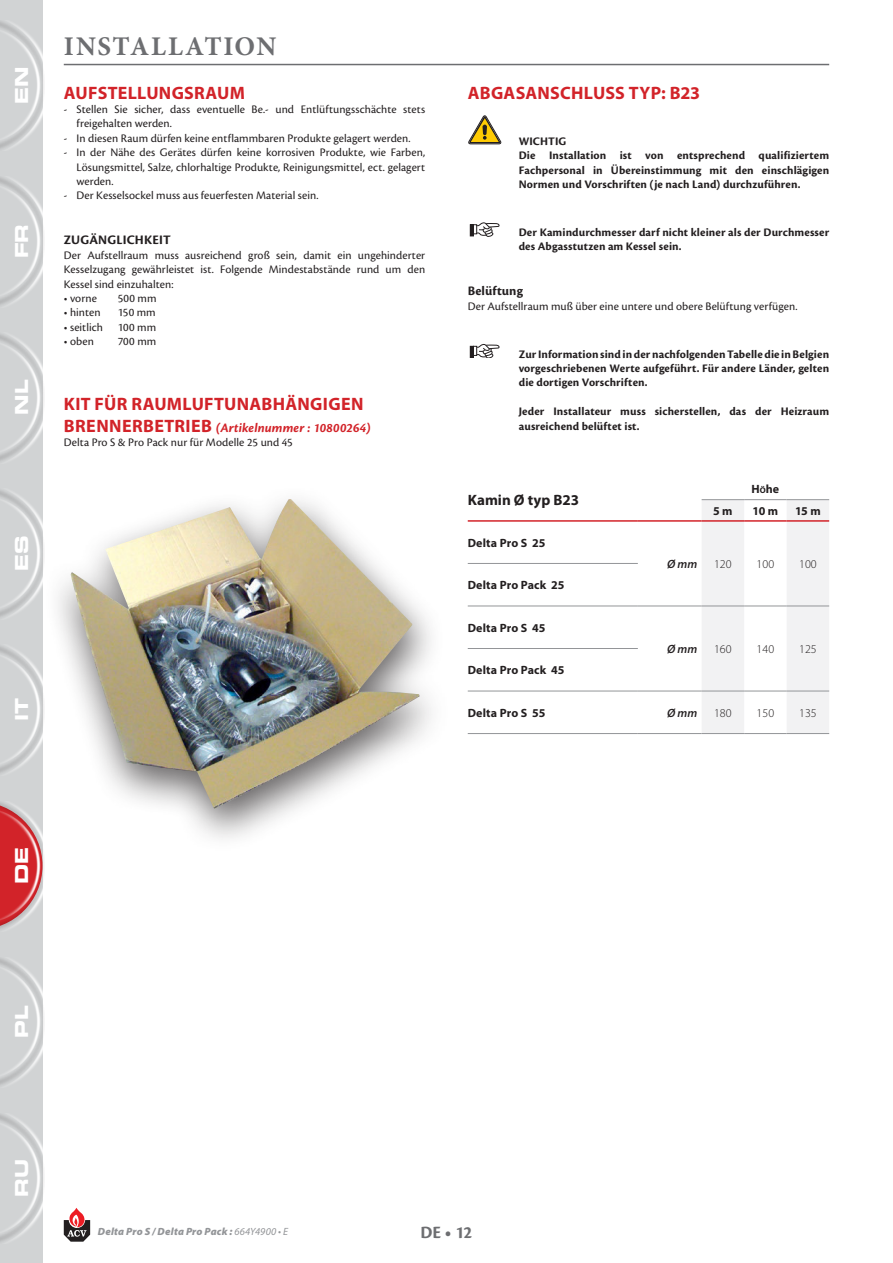
<style>
.page{position:relative;width:893px;height:1263px;background:#fff}
.page>*{position:absolute;margin:0;border:0;box-sizing:border-box;transform-origin:0 0}
.t1{font:700 27px "Minion Pro";letter-spacing:.055em;color:#6d6e71}
.t2{font:700 18px "Myriad Pro";letter-spacing:.015em;color:#d22329}
.t3{font:18px "Eurostile LT Std Bold Ex 2";letter-spacing:-.005em;color:#fff}
.t4{font:700 18px "Cronos Pro";color:#6d6e71}
.t5{font:700 15px "Myriad Pro";letter-spacing:.005em;color:#231f20}
.t6{font:italic 700 13.5px "Cronos Pro";letter-spacing:.005em;color:#d22329}
.t7{font:700 13.5px "Cronos Pro";letter-spacing:.015em;color:#231f20}
.t8{font:12px/14.4px "Cronos Pro";letter-spacing:.005em;color:#231f20;text-align:justify}
.t9{font:700 12px/14.4px "Cronos Pro";letter-spacing:.01em;color:#231f20}
.t10{font:700 12px "Myriad Pro";letter-spacing:.015em;color:#231f20}
.t11{font:300 12px "Myriad Pro";color:#231f20}
.t12{font:italic 600 12px "Myriad Pro";color:#231f20}
.t13{font:italic 900 10.5px "Myriad Pro";letter-spacing:.02em;color:#939598}
.s1{font-family:"Myriad Pro";font-style:normal;font-size:18px}
.s2{font-style:inherit}
.s3{font-size:8.4px}
.s4{font-weight:400}
</style>
<div class="page">
<svg style="left:64px;top:1208px;width:26px;height:34px"></svg>
<div style="left:0;top:0;width:43px;height:1263px;background:#d1d3d4"></div>
<div style="left:0;top:20px;width:45px;height:131px;background:#231f20;opacity:.75"></div>
<div style="left:0;top:177px;width:45px;height:130px;background:#231f20;opacity:.75"></div>
<div style="left:0;top:1113px;width:45px;height:131px;background:#231f20;opacity:.75"></div>
<div style="left:0;top:957px;width:45px;height:131px;background:#231f20;opacity:.75"></div>
<div style="left:0;top:801px;width:45px;height:130px;background:#231f20;opacity:.75"></div>
<div style="left:0;top:645px;width:45px;height:130px;background:#231f20;opacity:.75"></div>
<div style="left:0;top:489px;width:45px;height:130px;background:#231f20;opacity:.75"></div>
<div style="left:0;top:333px;width:45px;height:130px;background:#231f20;opacity:.75"></div>
<div style="left:44px;top:483px;width:408px;height:370px;background:#231f20;opacity:.7"></div>
<img style="left:71px;top:499px;width:349px;height:310px">
<svg style="left:468px;top:116px;width:34px;height:28px"></svg>
<svg style="left:483px;top:125px;width:4px;height:10px"></svg>
<svg style="left:470px;top:222px;width:30px;height:14px"></svg>
<svg style="left:470px;top:344px;width:30px;height:14px"></svg>
<hr style="left:64px;top:64px;width:765px;height:1px;background:#6d6e71">
<svg style="left:702px;top:500px;width:127px;height:233px"></svg>
<hr style="left:468px;top:563px;width:170px;height:1px;background:#939598">
<hr style="left:638px;top:606px;width:64px;height:1px;background:#939598">
<hr style="left:702px;top:606px;width:42px;height:1px;background:#939598">
<hr style="left:744px;top:606px;width:43px;height:1px;background:#939598">
<hr style="left:787px;top:606px;width:42px;height:1px;background:#939598">
<hr style="left:468px;top:648px;width:170px;height:1px;background:#939598">
<hr style="left:638px;top:691px;width:64px;height:1px;background:#939598">
<hr style="left:702px;top:691px;width:42px;height:1px;background:#939598">
<hr style="left:744px;top:691px;width:43px;height:1px;background:#939598">
<hr style="left:787px;top:691px;width:42px;height:1px;background:#939598">
<hr style="left:468px;top:733px;width:170px;height:1px;background:#939598">
<hr style="left:638px;top:733px;width:64px;height:1px;background:#939598">
<hr style="left:702px;top:733px;width:42px;height:1px;background:#939598">
<hr style="left:744px;top:733px;width:43px;height:1px;background:#939598">
<hr style="left:787px;top:733px;width:42px;height:1px;background:#939598">
<hr style="left:468px;top:606px;width:170px;height:1px;background:#939598">
<hr style="left:468px;top:691px;width:170px;height:1px;background:#939598">
<hr style="left:468px;top:520px;width:170px;height:2px;background:#d22329">
<hr style="left:638px;top:520px;width:64px;height:2px;background:#d22329">
<hr style="left:702px;top:520px;width:42px;height:2px;background:#d22329">
<hr style="left:744px;top:520px;width:43px;height:2px;background:#d22329">
<hr style="left:787px;top:520px;width:42px;height:2px;background:#d22329">
<hr style="left:702px;top:499px;width:42px;height:1px;background:#939598">
<hr style="left:744px;top:499px;width:43px;height:1px;background:#939598">
<hr style="left:787px;top:499px;width:42px;height:1px;background:#939598">
<h2 class="t3" style="left:9px;top:104px;width:39px;rotate:-90deg">EN</h2>
<h2 class="t3" style="left:9px;top:258px;width:36px;rotate:-90deg">FR</h2>
<h2 class="t3" style="left:9px;top:415px;width:36px;rotate:-90deg">NL</h2>
<h1 class="t1" style="left:64px;top:28px;width:214px">INSTALLATION</h1>
<h2 class="t2" style="left:64px;top:81px;width:182px">AUFSTELLUNGSRAUM</h2>
<p class="t8" style="left:77px;top:102px;width:350px;text-indent:-13px">- Stellen Sie sicher, dass eventuelle Be.- und Entlüftungsschächte stets freigehalten werden.</p>
<p class="t8" style="left:64px;top:131px;width:348px">- In diesen Raum dürfen keine entflammbaren Produkte gelagert werden.</p>
<p class="t8" style="left:77px;top:145px;width:350px;text-indent:-13px">- In der Nähe des Gerätes dürfen keine korrosiven Produkte, wie Farben, Lösungsmittel, Salze, chlorhaltige Produkte, Reinigungsmittel, ect. gelagert werden.</p>
<p class="t8" style="left:64px;top:188px;width:256px">- Der Kesselsockel muss aus feuerfesten Material sein.</p>
<p class="t7" style="left:64px;top:232px;width:108px">ZUGÄNGLICHKEIT</p>
<p class="t8" style="left:64px;top:248px;width:363px">Der Aufstellraum muss ausreichend groß sein, damit ein ungehinderter Kesselzugang gewährleistet ist. Folgende Mindestabstände rund um den Kessel sind einzuhalten:</p>
<p class="t8" style="left:64px;top:291px;width:35px">• vorne</p>
<p class="t8" style="left:118px;top:291px;width:40px">500 mm</p>
<p class="t8" style="left:64px;top:305px;width:38px">• hinten</p>
<p class="t8" style="left:118px;top:305px;width:39px">150 mm</p>
<p class="t8" style="left:64px;top:320px;width:94px">• seitlich 100 mm</p>
<p class="t8" style="left:64px;top:334px;width:32px">• oben</p>
<p class="t8" style="left:118px;top:334px;width:40px">700 mm</p>
<h2 class="t2" style="left:64px;top:392px;width:301px">KIT FÜR RAUMLUFTUNABHÄNGIGEN</h2>
<p class="t6" style="left:64px;top:420px;width:308px"><span class="s1">BRENNERBETRIEB</span> (Artikelnummer : 10800264)</p>
<p class="t8" style="left:64px;top:435px;width:231px">Delta Pro S &amp; Pro Pack nur für Modelle 25 und 45</p>
<h2 class="t3" style="left:9px;top:571px;width:37px;rotate:-90deg">ES</h2>
<h2 class="t3" style="left:9px;top:721px;width:25px;rotate:-90deg">IT</h2>
<h2 class="t2" style="left:468px;top:81px;width:234px">ABGASANSCHLUSS TYP: B23</h2>
<p class="t9" style="left:519px;top:134px;width:312px">WICHTIG<br>Die Installation ist von entsprechend qualifiziertem Fachpersonal in Übereinstimmung mit den einschlägigen Normen und Vorschriften (je nach Land) durchzuführen.</p>
<p class="t9" style="left:519px;top:225px;width:312px">Der Kamindurchmesser darf nicht kleiner als der Durchmesser des Abgasstutzen am Kessel sein.</p>
<p class="t7" style="left:468px;top:283px;width:57px">Belüftung</p>
<p class="t8" style="left:468px;top:299px;width:331px">Der Aufstellraum muß über eine untere und obere Belüftung verfügen.</p>
<p class="t9" style="left:519px;top:347px;width:312px;text-align:justify">Zur Information sind in der nachfolgenden Tabelle die in Belgien vorgeschriebenen Werte aufgeführt. Für andere Länder, gelten die dortigen Vorschriften.</p>
<p class="t9" style="left:519px;top:404px;width:312px">Jeder Installateur muss sicherstellen, das der Heizraum ausreichend belüftet ist.</p>
<p class="t5" style="left:468px;top:490px;width:113px">Kamin Ø typ B23</p>
<p class="t10" style="left:468px;top:535px;width:79px">Delta Pro S 25</p>
<p class="t10" style="left:468px;top:577px;width:98px">Delta Pro Pack 25</p>
<p class="t10" style="left:468px;top:620px;width:79px">Delta Pro S 45</p>
<p class="t10" style="left:752px;top:481px;width:29px"><span class="s2">H</span><span class="s3">ö</span>he</p>
<p class="t10" style="left:713px;top:503px;width:21px">5 m</p>
<p class="t10" style="left:752px;top:503px;width:27px">10 m</p>
<p class="t10" style="left:795px;top:503px;width:27px">15 m</p>
<p class="t12" style="left:667px;top:556px;width:32px">Ø mm</p>
<p class="t11" style="left:714px;top:557px;width:19px">120</p>
<p class="t11" style="left:757px;top:557px;width:19px">100</p>
<p class="t11" style="left:799px;top:557px;width:19px">100</p>
<p class="t12" style="left:667px;top:641px;width:32px">Ø mm</p>
<p class="t11" style="left:714px;top:642px;width:19px">160</p>
<p class="t11" style="left:757px;top:642px;width:19px">140</p>
<p class="t11" style="left:799px;top:642px;width:19px">125</p>
<p class="t10" style="left:468px;top:662px;width:98px">Delta Pro Pack 45</p>
<p class="t10" style="left:468px;top:705px;width:79px">Delta Pro S 55</p>
<p class="t12" style="left:667px;top:705px;width:32px">Ø mm</p>
<p class="t11" style="left:714px;top:705px;width:19px">180</p>
<p class="t11" style="left:757px;top:705px;width:19px">150</p>
<p class="t11" style="left:799px;top:705px;width:19px">135</p>
<h2 class="t3" style="left:9px;top:884px;width:38px;rotate:-90deg">DE</h2>
<h2 class="t3" style="left:9px;top:1038px;width:34px;rotate:-90deg">PL</h2>
<h2 class="t3" style="left:9px;top:1197px;width:39px;rotate:-90deg">RU</h2>
<p class="t13" style="left:98px;top:1224px;width:192px">Delta Pro S / Delta Pro Pack : <span class="s4">664Y4900 • E</span></p>
<h2 class="t4" style="left:421px;top:1222px;width:53px">DE • 12</h2>
</div>
